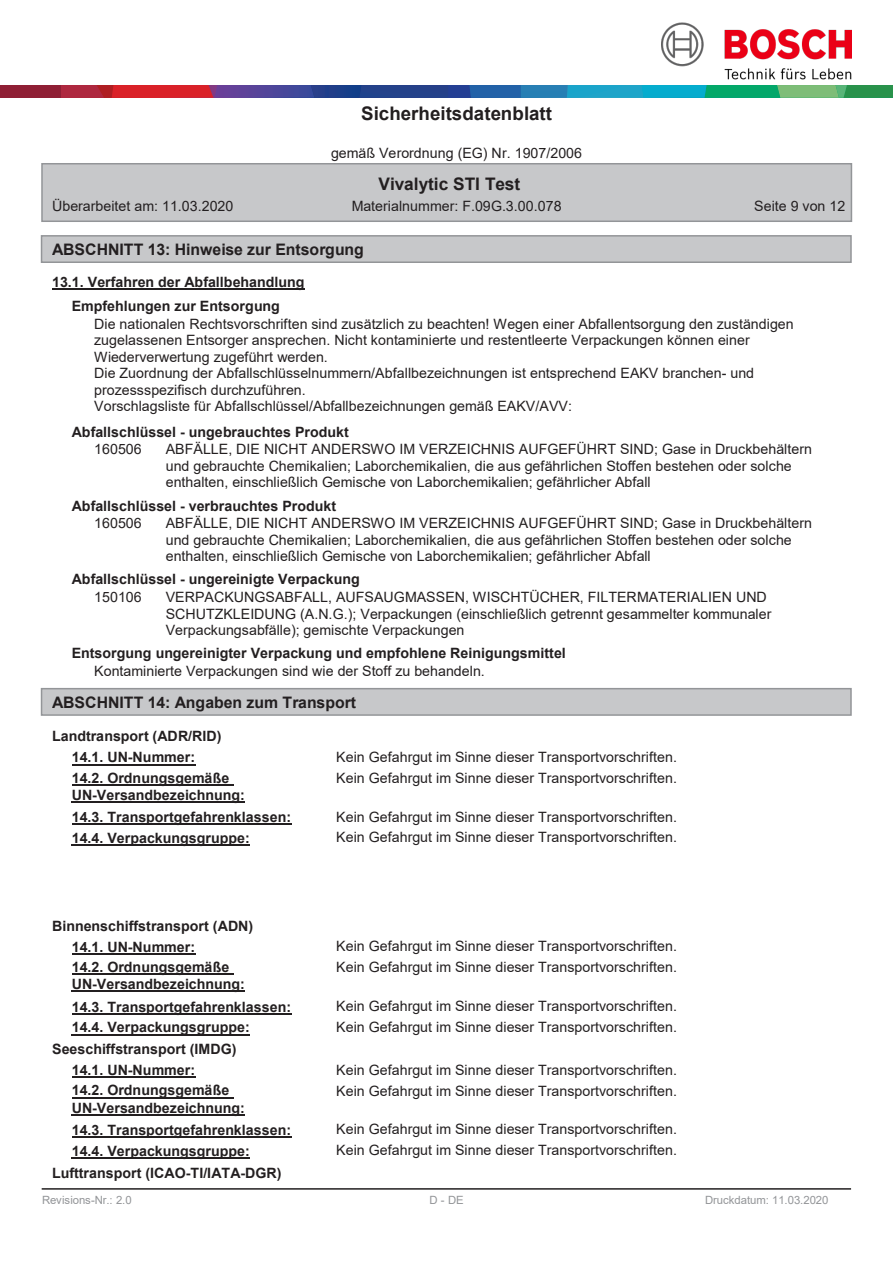
<style>
.page{position:relative;width:893px;height:1263px;background:#fff}
.page>*{position:absolute;margin:0;border:0;box-sizing:border-box;transform-origin:0 0}
.t1{font:700 18.75px "Arial";color:#231f20}
.t2{font:700 17.25px "Arial";letter-spacing:-.005em;color:#231f20}
.t3{font:700 15.9px "Arial";color:#231f20}
.t4{font:14.25px/16.5px "Arial";color:#231f20}
.t5{font:700 14.25px/20.9px "Arial";color:#231f20}
.t6{font:11.4px "Arial";color:#939598}
.s1{font-weight:400}
.s2{font-weight:700}
</style>
<div class="page">
<img style="left:661px;top:22px;width:190px;height:58px">
<div style="left:0;top:85px;width:61px;height:13px;background:#8f1f35"></div>
<svg style="left:61px;top:85px;width:832px;height:13px;background:#486982"></svg>
<div style="left:42px;top:164px;width:809px;height:57px;background:#c7c8ca"></div>
<div style="left:41px;top:163px;width:811px;height:59px;border:2px solid #939598"></div>
<div style="left:42px;top:236px;width:809px;height:26px;background:#c7c8ca"></div>
<div style="left:41px;top:235px;width:811px;height:28px;border:2px solid #939598"></div>
<div style="left:42px;top:689px;width:809px;height:26px;background:#c7c8ca"></div>
<div style="left:41px;top:688px;width:811px;height:28px;border:2px solid #939598"></div>
<hr style="left:42px;top:1188px;width:809px;height:2px;background:#231f20">
<hr style="left:52px;top:288px;width:253px;height:2px;background:#231f20">
<hr style="left:72px;top:764px;width:123px;height:1px;background:#231f20">
<hr style="left:72px;top:784px;width:161px;height:1px;background:#231f20">
<hr style="left:72px;top:801px;width:173px;height:1px;background:#231f20">
<hr style="left:72px;top:823px;width:219px;height:2px;background:#231f20">
<hr style="left:72px;top:844px;width:178px;height:2px;background:#231f20">
<hr style="left:72px;top:953px;width:123px;height:2px;background:#231f20">
<hr style="left:72px;top:973px;width:161px;height:2px;background:#231f20">
<hr style="left:72px;top:990px;width:173px;height:2px;background:#231f20">
<hr style="left:72px;top:1013px;width:219px;height:1px;background:#231f20">
<hr style="left:72px;top:1034px;width:178px;height:1px;background:#231f20">
<hr style="left:72px;top:1077px;width:123px;height:1px;background:#231f20">
<hr style="left:72px;top:1097px;width:161px;height:1px;background:#231f20">
<hr style="left:72px;top:1114px;width:173px;height:1px;background:#231f20">
<hr style="left:72px;top:1136px;width:219px;height:2px;background:#231f20">
<hr style="left:72px;top:1157px;width:178px;height:1px;background:#231f20">
<p class="t1" style="left:361px;top:101px;width:192px">Sicherheitsdatenblatt</p>
<p class="t4" style="left:331px;top:144px;width:253px">gemäß Verordnung (EG) Nr. 1907/2006</p>
<p class="t2" style="left:378px;top:171px;width:143px">Vivalytic STI Test</p>
<p class="t4" style="left:52px;top:198px;width:183px">Überarbeitet am: 11.03.2020</p>
<p class="t4" style="left:352px;top:198px;width:211px">Materialnummer: F.09G.3.00.078</p>
<p class="t4" style="left:754px;top:198px;width:93px">Seite 9 von 12</p>
<p class="t3" style="left:52px;top:238px;width:313px">ABSCHNITT 13: Hinweise zur Entsorgung</p>
<p class="t5" style="left:52px;top:270px;width:254px;line-height:24.5px;text-align:center">13.1. Verfahren der Abfallbehandlung<br>Empfehlungen zur Entsorgung</p>
<p class="t4" style="left:94px;top:316px;width:701px">Die nationalen Rechtsvorschriften sind zusätzlich zu beachten! Wegen einer Abfallentsorgung den zuständigen zugelassenen Entsorger ansprechen. Nicht kontaminierte und restentleerte Verpackungen können einer Wiederverwertung zugeführt werden.<br>Die Zuordnung der Abfallschlüsselnummern/Abfallbezeichnungen ist entsprechend EAKV branchen- und prozessspezifisch durchzuführen.<br>Vorschlagsliste für Abfallschlüssel/Abfallbezeichnungen gemäß EAKV/AVV:</p>
<p class="t5" style="left:94px;top:423px;width:256px;line-height:17.9px;text-indent:-22px">Abfallschlüssel - ungebrauchtes Produkt<br><span class="s1">160506</span></p>
<p class="t4" style="left:166px;top:441px;width:648px">ABFÄLLE, DIE NICHT ANDERSWO IM VERZEICHNIS AUFGEFÜHRT SIND; Gase in Druckbehältern und gebrauchte Chemikalien; Laborchemikalien, die aus gefährlichen Stoffen bestehen oder solche enthalten, einschließlich Gemische von Laborchemikalien; gefährlicher Abfall</p>
<p class="t4" style="left:166px;top:497px;width:648px;text-indent:-94px"><span class="s2">Abfallschlüssel - verbrauchtes Produkt<br></span>ABFÄLLE, DIE NICHT ANDERSWO IM VERZEICHNIS AUFGEFÜHRT SIND; Gase in Druckbehältern und gebrauchte Chemikalien; Laborchemikalien, die aus gefährlichen Stoffen bestehen oder solche enthalten, einschließlich Gemische von Laborchemikalien; gefährlicher Abfall</p>
<p class="t4" style="left:94px;top:515px;width:49px">160506</p>
<p class="t4" style="left:166px;top:570px;width:603px;line-height:17.9px;text-indent:-94px"><span class="s2">Abfallschlüssel - ungereinigte Verpackung<br></span>VERPACKUNGSABFALL, AUFSAUGMASSEN, WISCHTÜCHER, FILTERMATERIALIEN UND</p>
<p class="t4" style="left:166px;top:605px;width:607px">SCHUTZKLEIDUNG (A.N.G.); Verpackungen (einschließlich getrennt gesammelter kommunaler<br>Verpackungsabfälle); gemischte Verpackungen</p>
<p class="t4" style="left:94px;top:589px;width:49px">150106</p>
<p class="t5" style="left:72px;top:643px;width:496px">Entsorgung ungereinigter Verpackung und empfohlene Reinigungsmittel</p>
<p class="t3" style="left:52px;top:691px;width:305px">ABSCHNITT 14: Angaben zum Transport</p>
<p class="t5" style="left:52px;top:726px;width:171px;text-align:center">Landtransport (ADR/RID)<br>14.1. UN-Nummer:</p>
<p class="t4" style="left:94px;top:663px;width:392px">Kontaminierte Verpackungen sind wie der Stoff zu behandeln.</p>
<p class="t4" style="left:336px;top:748px;width:342px">Kein Gefahrgut im Sinne dieser Transportvorschriften.</p>
<p class="t5" style="left:72px;top:767px;width:159px">14.2. Ordnungsgemäße</p>
<p class="t4" style="left:336px;top:769px;width:342px">Kein Gefahrgut im Sinne dieser Transportvorschriften.</p>
<p class="t5" style="left:72px;top:783px;width:221px;line-height:22.5px">UN-Versandbezeichnung:<br>14.3. Transportgefahrenklassen:</p>
<p class="t4" style="left:336px;top:808px;width:342px">Kein Gefahrgut im Sinne dieser Transportvorschriften.</p>
<p class="t5" style="left:72px;top:828px;width:180px">14.4. Verpackungsgruppe:</p>
<p class="t4" style="left:336px;top:829px;width:342px">Kein Gefahrgut im Sinne dieser Transportvorschriften.</p>
<p class="t5" style="left:72px;top:916px;width:183px;text-indent:-20px">Binnenschiffstransport (ADN)<br>14.1. UN-Nummer:</p>
<p class="t4" style="left:336px;top:938px;width:342px">Kein Gefahrgut im Sinne dieser Transportvorschriften.</p>
<p class="t5" style="left:72px;top:959px;width:175px;line-height:17.1px">14.2. Ordnungsgemäße<br>UN-Versandbezeichnung:</p>
<p class="t4" style="left:336px;top:959px;width:342px">Kein Gefahrgut im Sinne dieser Transportvorschriften.</p>
<p class="t5" style="left:72px;top:996px;width:221px">14.3. Transportgefahrenklassen:</p>
<p class="t4" style="left:336px;top:997px;width:342px">Kein Gefahrgut im Sinne dieser Transportvorschriften.</p>
<p class="t5" style="left:72px;top:1017px;width:180px">14.4. Verpackungsgruppe:</p>
<p class="t4" style="left:336px;top:1019px;width:342px">Kein Gefahrgut im Sinne dieser Transportvorschriften.</p>
<p class="t5" style="left:72px;top:1039px;width:166px;text-indent:-20px">Seeschiffstransport (IMDG)<br>14.1. UN-Nummer:</p>
<p class="t4" style="left:336px;top:1061px;width:342px">Kein Gefahrgut im Sinne dieser Transportvorschriften.</p>
<p class="t5" style="left:72px;top:1080px;width:159px">14.2. Ordnungsgemäße</p>
<p class="t4" style="left:336px;top:1082px;width:342px">Kein Gefahrgut im Sinne dieser Transportvorschriften.</p>
<p class="t5" style="left:72px;top:1096px;width:221px;line-height:22.4px">UN-Versandbezeichnung:<br>14.3. Transportgefahrenklassen:</p>
<p class="t4" style="left:336px;top:1121px;width:342px">Kein Gefahrgut im Sinne dieser Transportvorschriften.</p>
<p class="t5" style="left:72px;top:1140px;width:180px">14.4. Verpackungsgruppe:</p>
<p class="t4" style="left:336px;top:1142px;width:342px">Kein Gefahrgut im Sinne dieser Transportvorschriften.</p>
<p class="t5" style="left:52px;top:1163px;width:231px">Lufttransport (ICAO-TI/IATA-DGR)</p>
<p class="t6" style="left:42px;top:1192px;width:91px">Revisions-Nr.: 2.0</p>
<p class="t6" style="left:430px;top:1192px;width:36px">D-DE</p>
<p class="t6" style="left:705px;top:1192px;width:125px">Druckdatum: 11.03.2020</p>
</div>
